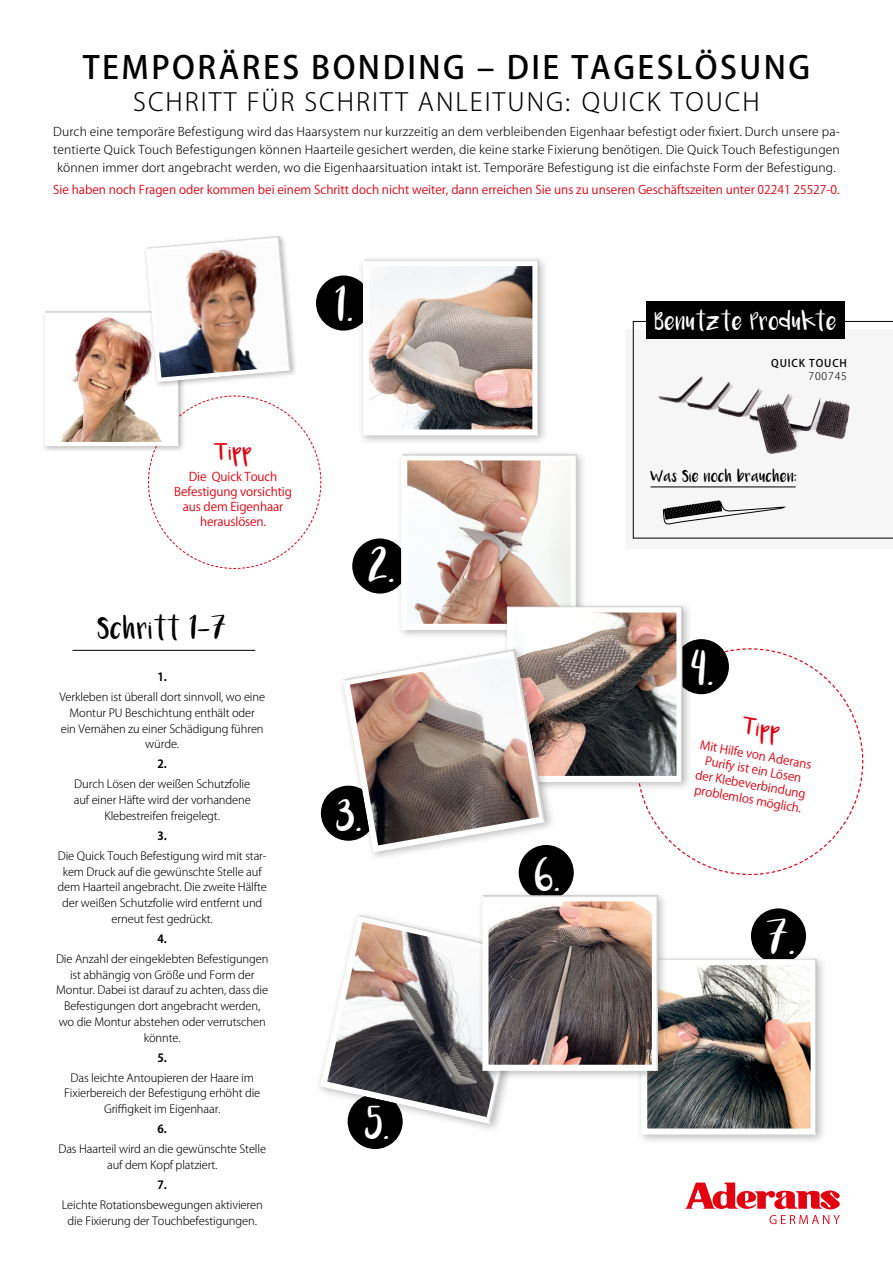
<style>
.page{position:relative;width:893px;height:1263px;background:#fff}
.page>*{position:absolute;margin:0;border:0;box-sizing:border-box;transform-origin:0 0}
.t1{font:500 31.35px "Koz Go Pro";letter-spacing:.08em;color:#000}
.t2{font:300 24.75px "Koz Go Pro";letter-spacing:.08em;color:#000}
.t3{font:23.85px "Luna";color:#fff}
.t4{font:22.8px "Luna";color:#fff}
.t5{font:22.2px "Luna";color:#fff}
.t6{font:16.35px "Luna";letter-spacing:.07em;color:#000}
.t7{font:13.5px "Luna";letter-spacing:.05em;color:#fff}
.t8{font:12.75px "Luna";color:#e3000f}
.t9{font:300 12px/18px "Koz Go Pro";letter-spacing:.01em;color:#000;text-align:center}
.t10{font:12px/15px "Koz Go Pro";color:#e3000f;text-align:center}
.t11{font:300 11.25px/15.8px "Koz Go Pro";letter-spacing:-.01em;color:#000;text-align:center}
.t12{font:700 11.25px "Koz Go Pro";color:#000}
.t13{font:500 10.5px "Koz Go Pro";letter-spacing:.08em;color:#000}
.t14{font:300 10.5px "Koz Go Pro";letter-spacing:.08em;color:#000}
.t15{font:9px "Luna";letter-spacing:.05em;color:#000}
</style>
<div class="page">
<svg style="left:148px;top:395px;width:174px;height:174px"></svg>
<svg style="left:640px;top:648px;width:224px;height:228px"></svg>
<div style="left:316px;top:275px;width:55px;height:56px;background:#000;border-radius:50%"></div>
<div style="left:674px;top:639px;width:55px;height:55px;background:#000;border-radius:50%"></div>
<div style="left:751px;top:908px;width:55px;height:55px;background:#000;border-radius:50%"></div>
<hr style="left:72px;top:650px;width:183px;height:1px;background:#000">
<div style="left:41px;top:308px;width:145px;height:145px;background:#000;opacity:.25"></div>
<div style="left:44px;top:310px;width:137px;height:138px;background:#000;opacity:.2"></div>
<div style="left:143px;top:233px;width:155px;height:156px;background:#fff"></div>
<img style="left:143px;top:236px;width:151px;height:149px">
<div style="left:636px;top:954px;width:191px;height:190px;background:#000;opacity:.25"></div>
<div style="left:640px;top:956px;width:179px;height:180px;background:#000;opacity:.2"></div>
<div style="left:352px;top:538px;width:55px;height:56px;background:#000;border-radius:50%"></div>
<div style="left:396px;top:449px;width:191px;height:191px;background:#000;opacity:.25"></div>
<div style="left:400px;top:452px;width:179px;height:180px;background:#000;opacity:.2"></div>
<div style="left:348px;top:1094px;width:55px;height:55px;background:#000;border-radius:50%"></div>
<div style="left:316px;top:910px;width:223px;height:224px;background:#000;opacity:.25"></div>
<svg style="left:318px;top:912px;width:214px;height:215px"></svg>
<div style="left:519px;top:845px;width:55px;height:55px;background:#000;border-radius:50%"></div>
<div style="left:477px;top:890px;width:191px;height:191px;background:#000;opacity:.25"></div>
<div style="left:482px;top:893px;width:178px;height:179px;background:#000;opacity:.2"></div>
<div style="left:358px;top:255px;width:191px;height:190px;background:#000;opacity:.25"></div>
<div style="left:362px;top:257px;width:179px;height:180px;background:#000;opacity:.2"></div>
<div style="left:321px;top:786px;width:55px;height:55px;background:#000;border-radius:50%"></div>
<div style="left:502px;top:601px;width:191px;height:191px;background:#000;opacity:.25"></div>
<div style="left:506px;top:604px;width:179px;height:180px;background:#000;opacity:.2"></div>
<div style="left:338px;top:644px;width:217px;height:218px;background:#000;opacity:.25"></div>
<svg style="left:339px;top:645px;width:211px;height:211px"></svg>
<div style="left:625px;top:330px;width:268px;height:219px;background:#f6f6f6"></div>
<svg style="left:633px;top:321px;width:260px;height:217px"></svg>
<div style="left:646px;top:301px;width:199px;height:37px;background:#000"></div>
<svg style="left:685px;top:1182px;width:155px;height:42px"></svg>
<img style="left:658px;top:375px;width:141px;height:79px">
<hr style="left:651px;top:486px;width:145px;height:1px;background:#000">
<svg style="left:663px;top:500px;width:122px;height:25px"></svg>
<h1 class="t1" style="left:83px;top:47px;width:729px">TEMPORÄRES BONDING – DIE TAGESLÖSUNG</h1>
<h2 class="t2" style="left:133px;top:85px;width:628px">SCHRITT FÜR SCHRITT ANLEITUNG: QUICK TOUCH</h2>
<p class="t9" style="left:53px;top:123px;width:788px">Durch eine temporäre Befestigung wird das Haarsystem nur kurzzeitig an dem verbleibenden Eigenhaar befestigt oder fixiert. Durch unsere pa&shy;tentierte Quick Touch Befestigungen können Haarteile gesichert werden, die keine starke Fixierung benötigen. Die Quick Touch Befestigungen können immer dort angebracht werden, wo die Eigenhaarsituation intakt ist. Temporäre Befestigung ist die einfachste Form der Befestigung.</p>
<p class="t10" style="left:53px;top:183px;width:788px">Sie haben noch Fragen oder kommen bei einem Schritt doch nicht weiter, dann erreichen Sie uns zu unseren Geschäftszeiten unter 02241 25527-0.</p>
<h3 class="t3" style="left:336px;top:299px;width:18px">1.</h3>
<p class="t8" style="left:214px;top:448px;width:40px">Tipp</p>
<p class="t10" style="left:174px;top:469px;width:119px">Die Quick Touch<br>Befestigung vorsichtig aus dem Eigenhaar herauslösen.</p>
<h3 class="t6" style="left:98px;top:624px;width:130px">Schritt 1-7</h3>
<p class="t12" style="left:158px;top:670px;width:11px">1.</p>
<p class="t11" style="left:59px;top:689px;width:207px">Verkleben ist überall dort sinnvoll, wo eine<br>Montur PU Beschichtung enthält oder<br>ein Vernähen zu einer Schädigung führen würde.</p>
<p class="t12" style="left:158px;top:757px;width:11px">2.</p>
<p class="t11" style="left:74px;top:776px;width:178px">Durch Lösen der weißen Schutzfolie auf einer Häfte wird der vorhandene<br>Klebestreifen freigelegt.</p>
<p class="t12" style="left:158px;top:828px;width:11px">3.</p>
<p class="t11" style="left:58px;top:848px;width:211px">Die Quick Touch Befestigung wird mit star&shy;kem Druck auf die gewünschte Stelle auf dem Haarteil angebracht. Die zweite Hälfte der weißen Schutzfolie wird entfernt und erneut fest gedrückt.</p>
<p class="t12" style="left:158px;top:931px;width:11px">4.</p>
<p class="t11" style="left:56px;top:951px;width:214px">Die Anzahl der eingeklebten Befestigungen ist abhängig von Größe und Form der Montur. Dabei ist darauf zu achten, dass die Befestigungen dort angebracht werden, wo die Montur abstehen oder verrutschen könnte.</p>
<p class="t12" style="left:158px;top:1050px;width:11px">5.</p>
<p class="t11" style="left:64px;top:1070px;width:198px">Das leichte Antoupieren der Haare im<br>Fixierbereich der Befestigung erhöht die<br>Griffigkeit im Eigenhaar.</p>
<p class="t12" style="left:158px;top:1122px;width:11px">6.</p>
<p class="t11" style="left:58px;top:1141px;width:209px">Das Haarteil wird an die gewünschte Stelle auf dem Kopf platziert.</p>
<p class="t12" style="left:158px;top:1177px;width:11px">7.</p>
<p class="t11" style="left:62px;top:1197px;width:203px">Leichte Rotationsbewegungen aktivieren die Fixierung der Touchbefestigungen.</p>
<h3 class="t3" style="left:369px;top:560px;width:26px">2.</h3>
<h3 class="t3" style="left:336px;top:809px;width:26px">3.</h3>
<h3 class="t5" style="left:365px;top:1118px;width:25px">5.</h3>
<h3 class="t4" style="left:535px;top:870px;width:25px">6.</h3>
<p class="t7" style="left:655px;top:317px;width:183px">Benutzte Produkte</p>
<p class="t13" style="left:771px;top:356px;width:77px">QUICK TOUCH</p>
<p class="t14" style="left:808px;top:369px;width:40px">700745</p>
<p class="t15" style="left:651px;top:474px;width:148px">Was Sie noch brauchen:</p>
<h3 class="t3" style="left:692px;top:663px;width:22px">4.</h3>
<p class="t8" style="left:743px;top:721px;width:40px;rotate:10deg">Tipp</p>
<p class="t10" style="left:702px;top:738px;width:114px;rotate:10deg">Mit Hilfe von Aderans<br>Purify ist ein Lösen der Klebeverbindung problemlos möglich.</p>
<h3 class="t3" style="left:767px;top:932px;width:29px">7.</h3>
</div>
